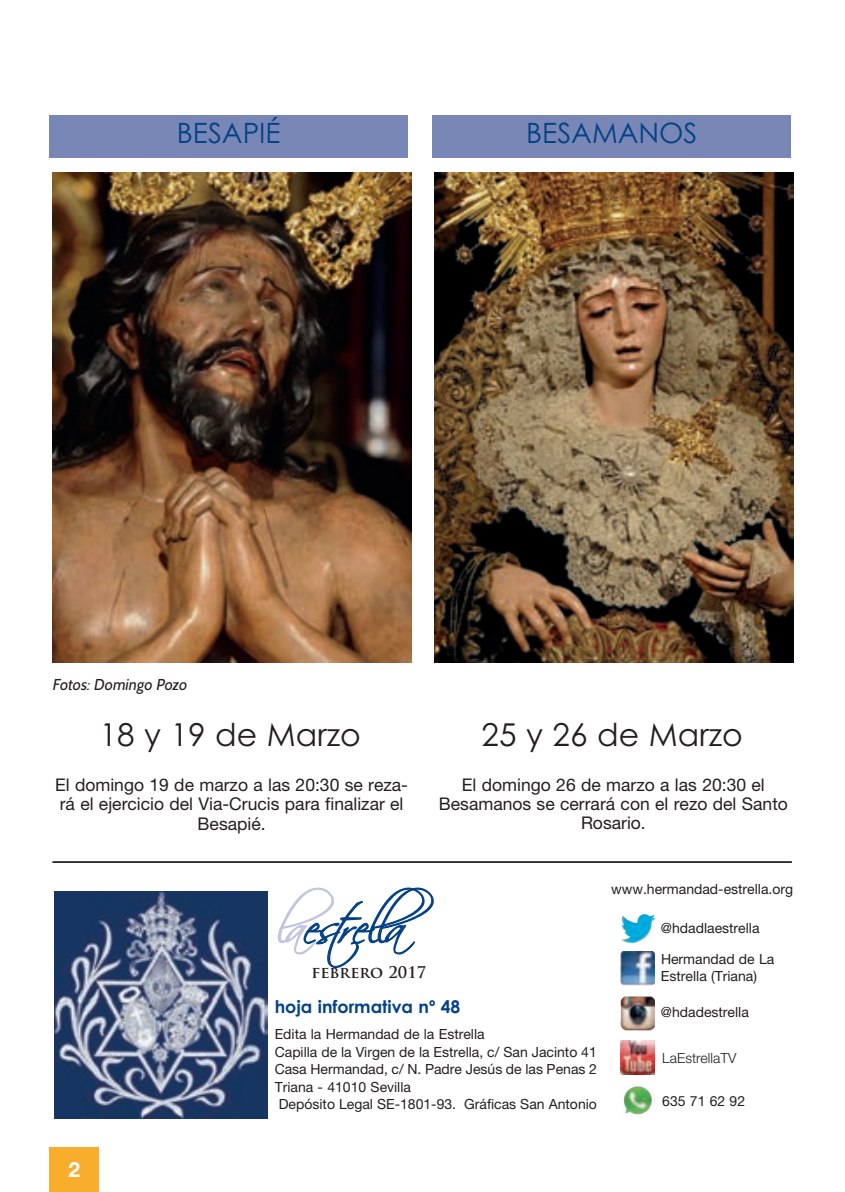
<style>
.page{position:relative;width:845px;height:1192px;background:#fff}
.page>*{position:absolute;margin:0;border:0;box-sizing:border-box;transform-origin:0 0}
.t1{font:31.5px "Century Gothic Std";color:#231f20}
.t2{font:28px "Century Gothic Std";color:#054286}
.t3{font:700 21px "Helvetica Neue LT Std";color:#fff}
.t4{font:17.5px/19.2px "Helvetica Neue LT Std";color:#231f20;text-align:center}
.t5{font:700 17.5px "Century Gothic Std";color:#054286}
.t6{font:italic 15.75px "Cabin";color:#231f20}
.t7{font:700 15.75px "Trajan Pro";color:#231f20}
.t8{font:14px/17.5px "Helvetica Neue LT Std";color:#231f20}
.t9{font:300 14px "Helvetica Neue LT Std";color:#231f20}
</style>
<div class="page">
<svg style="left:278px;top:887px;width:155px;height:81px"></svg>
<img style="left:55px;top:891px;width:212px;height:227px">
<hr style="left:52px;top:861px;width:740px;height:1px;background:#231f20">
<div style="left:50px;top:1147px;width:49px;height:44px;background:#f8ad2d"></div>
<img style="left:52px;top:173px;width:359px;height:489px">
<div style="left:50px;top:115px;width:358px;height:42px;background:#7987b6"></div>
<img style="left:434px;top:173px;width:359px;height:489px">
<div style="left:433px;top:115px;width:358px;height:42px;background:#7987b6"></div>
<img style="left:621px;top:914px;width:34px;height:28px">
<img style="left:620px;top:951px;width:35px;height:34px">
<img style="left:620px;top:996px;width:35px;height:34px">
<img style="left:620px;top:1040px;width:35px;height:34px">
<img style="left:623px;top:1086px;width:29px;height:29px">
<h2 class="t2" style="left:177px;top:122px;width:105px">BESAPIÉ</h2>
<h2 class="t2" style="left:526px;top:122px;width:173px">BESAMANOS</h2>
<p class="t6" style="left:53px;top:675px;width:136px">Fotos: Domingo Pozo</p>
<h1 class="t1" style="left:100px;top:722px;width:263px">18 y 19 de Marzo</h1>
<p class="t4" style="left:55px;top:776px;width:354px">El domingo 19 de marzo a las 20:30 se reza&shy;rá el ejercicio del Via-Crucis para finalizar el<br>Besapié.</p>
<h1 class="t1" style="left:481px;top:723px;width:263px">25 y 26 de Marzo</h1>
<p class="t4" style="left:439px;top:776px;width:350px">El domingo 26 de marzo a las 20:30 el<br>Besamanos se cerrará con el rezo del Santo<br>Rosario.</p>
<h3 class="t3" style="left:69px;top:1161px;width:13px">2</h3>
<p class="t7" style="left:311px;top:965px;width:116px">FEBRERO 2017</p>
<p class="t5" style="left:275px;top:999px;width:187px">hoja informativa nº 48</p>
<p class="t8" style="left:275px;top:1026px;width:324px">Edita la Hermandad de la Estrella<br>Capilla de la Virgen de la Estrella, c/ San Jacinto 41<br>Casa Hermandad, c/ N. Padre Jesús de las Penas 2<br>Triana - 41010 Sevilla<br>Depósito Legal SE-1801-93. Gráficas San Antonio</p>
<p class="t8" style="left:611px;top:881px;width:183px">www.hermandad-estrella.org</p>
<p class="t8" style="left:661px;top:920px;width:100px">@hdadlaestrella</p>
<p class="t8" style="left:661px;top:951px;width:115px;line-height:16.8px">Hermandad de La<br>Estrella (Triana)</p>
<p class="t8" style="left:661px;top:1003px;width:89px">@hdadestrella</p>
<p class="t9" style="left:662px;top:1052px;width:76px">LaEstrellaTV</p>
<p class="t8" style="left:662px;top:1093px;width:84px">635 71 62 92</p>
</div>
